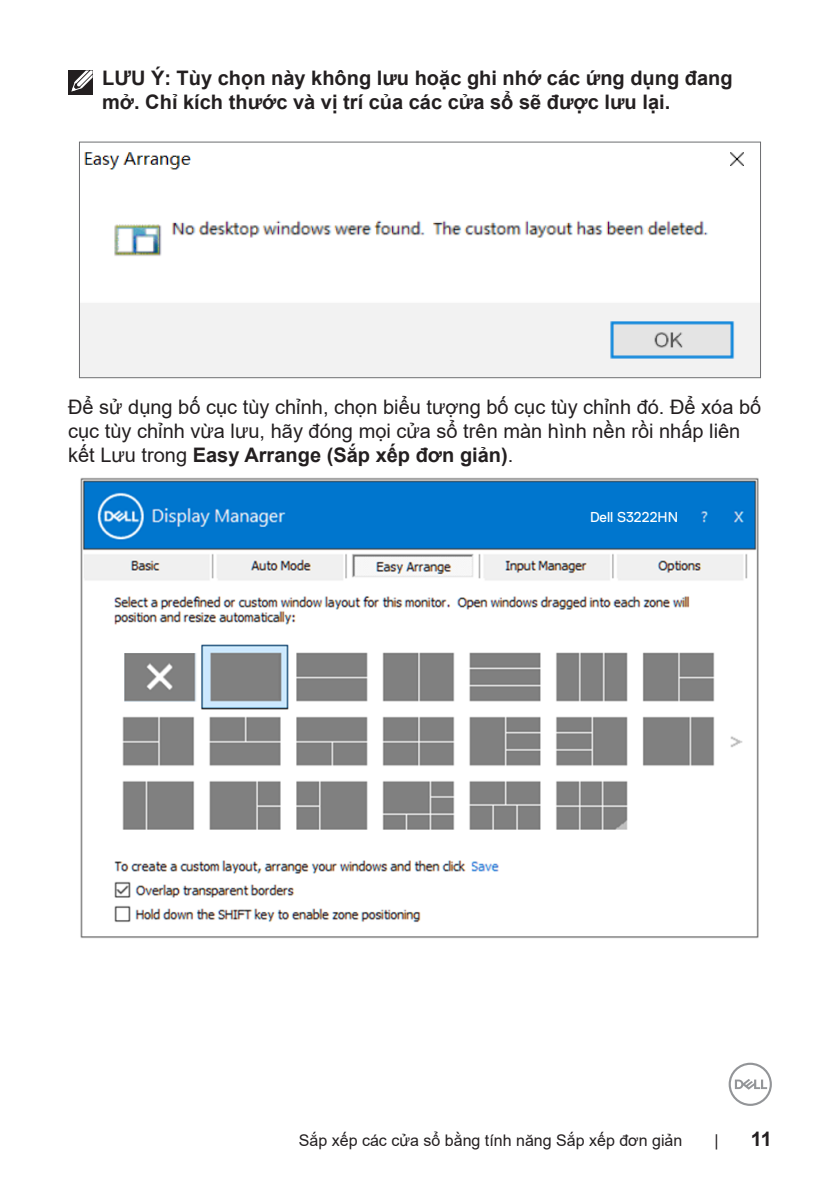
<style>
.page{position:relative;width:840px;height:1191px;background:#fff}
.page>*{position:absolute;margin:0;border:0;box-sizing:border-box;transform-origin:0 0}
.Paragraph{font:20px/24px "Arial";color:#231f20}
.Note{font:700 20px/24px "Arial";color:#231f20}
.t1{font:16px "Arial";color:#231f20}
.t2{font:14.4px "Dell Replica";color:#fff}
.s1{font-weight:700}
</style>
<div class="page">
<svg style="left:728px;top:1062px;width:43px;height:44px"></svg>
<img style="left:81px;top:152px;width:677px;height:224px">
<div style="left:79px;top:142px;width:681px;height:236px;border:1px solid #6c6d70"></div>
<img style="left:80px;top:477px;width:679px;height:462px">
<div style="left:579px;top:506px;width:109px;height:24px;background:#0076ce"></div>
<div style="left:68px;top:71px;width:24px;height:24px;background:#231f20"></div>
<svg style="left:70px;top:70px;width:23px;height:22px"></svg>
<p class="Note" style="left:102px;top:66px;width:631px">LƯU Ý: Tùy chọn này không lưu hoặc ghi nhớ các ứng dụng đang mở. Chỉ kích thước và vị trí của các cửa sổ sẽ được lưu lại.</p>
<p class="Paragraph" style="left:68px;top:394px;width:693px">Để sử dụng bố cục tùy chỉnh, chọn biểu tượng bố cục tùy chỉnh đó. Để xóa bố cục tùy chỉnh vừa lưu, hãy đóng mọi cửa sổ trên màn hình nền rồi nhấp liên kết Lưu trong <span class="s1">Easy Arrange (Sắp xếp đơn giản)</span>.</p>
<p class="t2" style="left:589px;top:509px;width:90px">Dell S3222HN</p>
<p class="t1" style="left:298px;top:1129px;width:385px">Sắp xếp các cửa sổ bằng tính năng Sắp xếp đơn giản</p>
<p class="t1" style="left:714px;top:1129px;width:6px">|</p>
<p class="Note" style="left:750px;top:1127px;width:23px">11</p>
</div>
